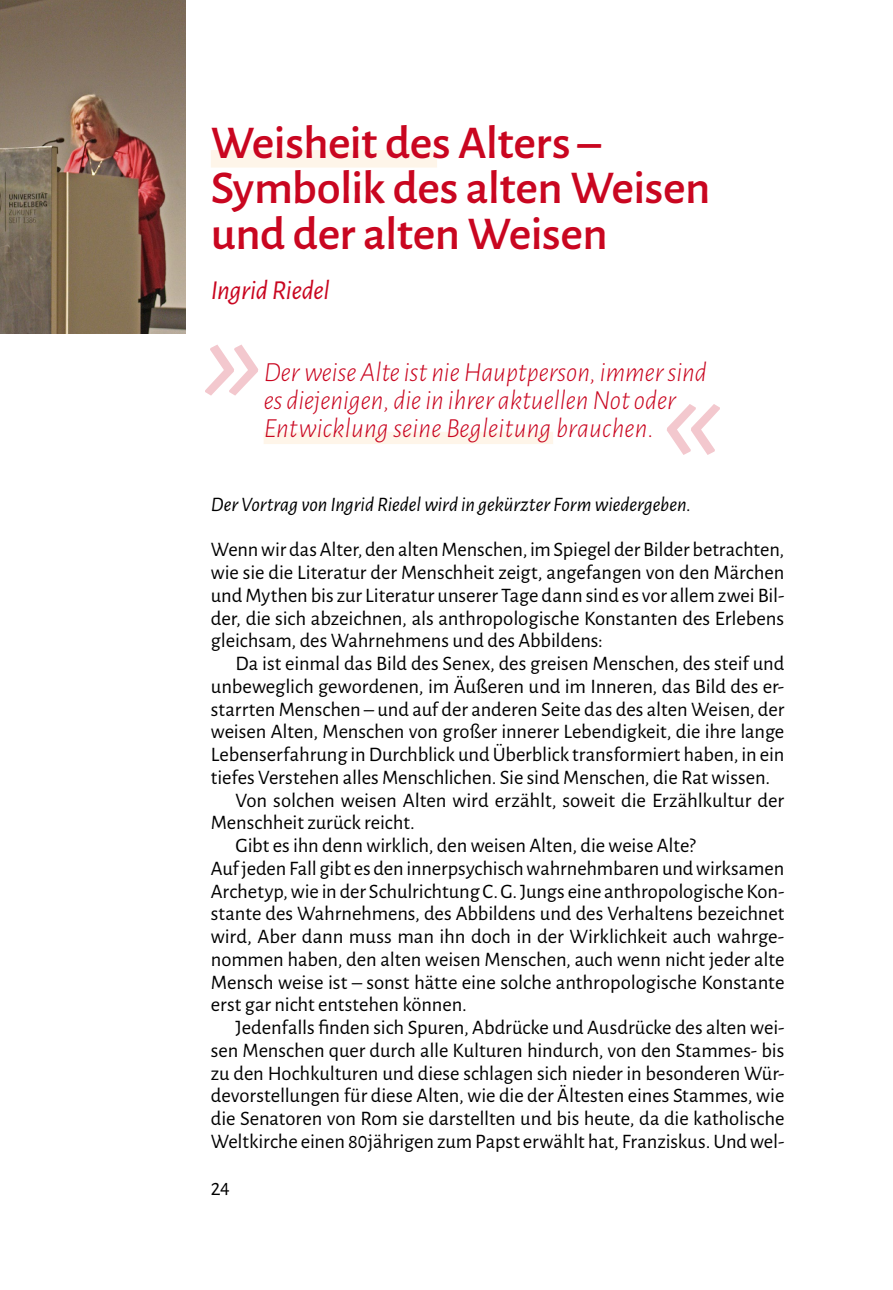
<style>
.page{position:relative;width:893px;height:1290px;background:#fff}
.page>*{position:absolute;margin:0;border:0;box-sizing:border-box;transform-origin:0 0}
.t1{font:italic 500 126px "Akiza Sans";color:#c90620}
.Titel{font:600 42px/45.5px "Akiza Sans";letter-spacing:-.015em;color:#c90620}
.Rednerzitat{font:italic 300 24.5px/28px "Akiza Sans";color:#c90620}
.Verfasser{font:italic 24.5px "Akiza Sans";letter-spacing:-.01em;color:#c90620}
.Paragraph_mit_Einrüc{font:18.38px/22.8px "Akiza Sans";letter-spacing:-.005em;color:#000;text-align:justify}
.Paragraph{font:18.38px/22.8px "Akiza Sans";letter-spacing:-.005em;color:#000;text-align:justify}
.Paragraph-2{font:italic 18.38px "Akiza Sans";letter-spacing:-.005em;color:#000}
.Kolumnentitel_Pagina{font:18.38px "Akiza Sans";color:#000}
</style>
<div class="page">
<div style="left:211px;top:150px;width:226px;height:18px;background:#fef5e9"></div>
<div style="left:264px;top:432px;width:289px;height:12px;background:#fef5e9"></div>
<img style="left:0;top:0;width:185px;height:334px">
<p class="Titel" style="left:211px;top:117px;width:501px">Weisheit des Alters –<br>Symbolik des alten Weisen und der alten Weisen</p>
<p class="Verfasser" style="left:211px;top:272px;width:120px">Ingrid Riedel</p>
<h1 class="t1" style="left:206px;top:260px;width:58px">»</h1>
<p class="Rednerzitat" style="left:264px;top:357px;width:445px">Der weise Alte ist nie Hauptperson, immer sind es diejenigen, die in ihrer aktuellen Not oder<br>Entwicklung seine Begleitung brauchen.</p>
<h1 class="t1" style="left:719px;top:540px;width:58px;rotate:-180deg">»</h1>
<p class="Paragraph-2" style="left:211px;top:490px;width:482px">Der Vortrag von Ingrid Riedel wird in gekürzter Form wiedergeben.</p>
<p class="Paragraph" style="left:211px;top:537px;width:575px">Wenn wir das Alter, den alten Menschen, im Spiegel der Bilder betrachten, wie sie die Literatur der Menschheit zeigt, angefangen von den Märchen und Mythen bis zur Literatur unserer Tage dann sind es vor allem zwei Bil&shy;der, die sich abzeichnen, als anthropologische Konstanten des Erlebens gleichsam, des Wahrnehmens und des Abbildens:</p>
<p class="Paragraph_mit_Einrüc" style="left:211px;top:651px;width:575px;text-indent:25px">Da ist einmal das Bild des Senex, des greisen Menschen, des steif und unbeweglich gewordenen, im Äußeren und im Inneren, das Bild des er&shy;starrten Menschen – und auf der anderen Seite das des alten Weisen, der weisen Alten, Menschen von großer innerer Lebendigkeit, die ihre lange Lebenserfahrung in Durchblick und Überblick transformiert haben, in ein tiefes Verstehen alles Menschlichen. Sie sind Menschen, die Rat wissen.</p>
<p class="Paragraph_mit_Einrüc" style="left:211px;top:788px;width:575px;text-indent:25px">Von solchen weisen Alten wird erzählt, soweit die Erzählkultur der<br>Menschheit zurück reicht.</p>
<p class="Paragraph_mit_Einrüc" style="left:236px;top:833px;width:462px">Gibt es ihn denn wirklich, den weisen Alten, die weise Alte?</p>
<p class="Paragraph" style="left:211px;top:856px;width:575px">Auf jeden Fall gibt es den innerpsychisch wahrnehmbaren und wirksamen Archetyp, wie in der Schulrichtung C.G. Jungs eine anthropologische Kon&shy;stante des Wahrnehmens, des Abbildens und des Verhaltens bezeichnet wird, Aber dann muss man ihn doch in der Wirklichkeit auch wahrge&shy;nommen haben, den alten weisen Menschen, auch wenn nicht jeder alte Mensch weise ist – sonst hätte eine solche anthropologische Konstante erst gar nicht entstehen können.</p>
<p class="Paragraph_mit_Einrüc" style="left:211px;top:1015px;width:575px;text-indent:25px">Jedenfalls finden sich Spuren, Abdrücke und Ausdrücke des alten wei&shy;sen Menschen quer durch alle Kulturen hindurch, von den Stammes- bis zu den Hochkulturen und diese schlagen sich nieder in besonderen Wür&shy;devorstellungen für diese Alten, wie die der Ältesten eines Stammes, wie die Senatoren von Rom sie darstellten und bis heute, da die katholische Weltkirche einen 80jährigen zum Papst erwählt hat, Franziskus. Und wel-</p>
<p class="Kolumnentitel_Pagina" style="left:211px;top:1174px;width:21px">24</p>
</div>
